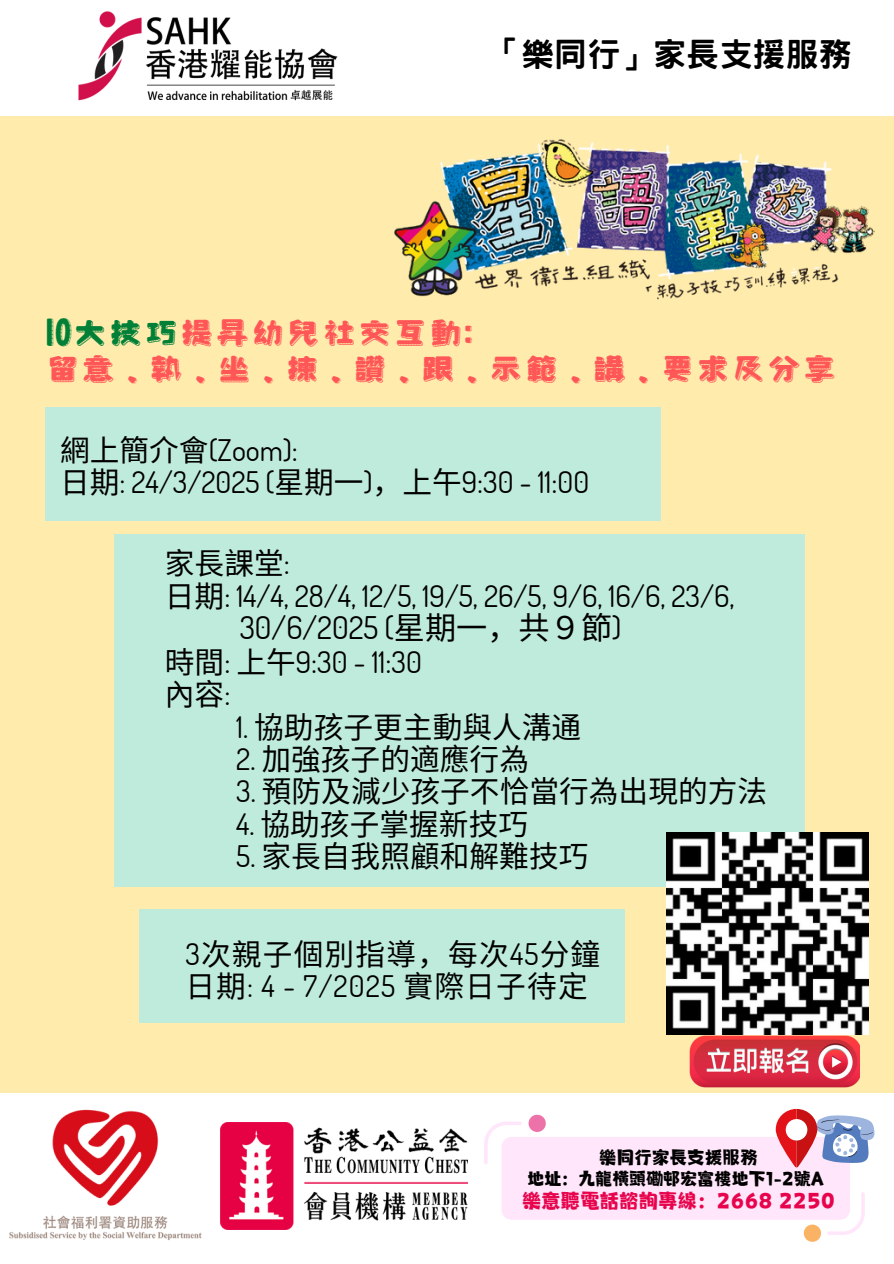
<style>
.page{position:relative;width:894px;height:1264px;background:#fff}
.page>*{position:absolute;margin:0;border:0;box-sizing:border-box;transform-origin:0 0}
.t1{font:33.15px/36.2px "Canva Poster";color:#ff5757}
.t2{font:800 33px "Han Wang Hei";color:#000}
.t3{font:31.2px "Dosis";color:#000}
.t4{font:29.7px/32.4px "Dosis";color:#000}
.t5{font:29.7px "Noto Sans CJ Ksc";color:#000}
.t6{font:29.7px/32.4px "Noto Sans CJ Ksc";letter-spacing:.04em;color:#000}
.t7{font:21.6px "Canva Joyful TC";color:#e7044d}
.t8{font:19.65px "Canva Joyful TC";color:#000}
.t9{font:18.9px "Canva Joyful TC";color:#000}
.s1{color:#008037}
.s2{font-family:"Noto Sans CJ Ksc"}
.s3{font-family:"Dosis"}
</style>
<div class="page">
<svg style="left:484px;top:1108px;width:390px;height:133px"></svg>
<div style="left:785px;top:1119px;width:22px;height:21px;background:#fff;border-radius:50%"></div>
<img style="left:9px;top:1109px;width:193px;height:131px">
<img style="left:220px;top:1122px;width:247px;height:106px">
<img style="left:78px;top:11px;width:260px;height:90px">
<div style="left:0;top:116px;width:893px;height:976px;background:#ffecad"></div>
<div style="left:45px;top:407px;width:615px;height:114px;background:#bfebdd"></div>
<div style="left:114px;top:534px;width:690px;height:352px;background:#bfebdd"></div>
<div style="left:139px;top:909px;width:485px;height:113px;background:#bfebdd"></div>
<img style="left:689px;top:1035px;width:169px;height:52px">
<img style="left:394px;top:139px;width:481px;height:161px">
<img style="left:665px;top:832px;width:203px;height:202px">
<h1 class="t2" style="left:488px;top:37px;width:364px">「樂同行」家長支援服務</h1>
<h2 class="t1" style="left:45px;top:312px;width:793px"><span class="s1">10大技巧</span>提昇幼兒社交互動:<br>留意、執、坐、揀、讚、跟、示範、講、要求及分享</h2>
<h2 class="t4" style="left:60px;top:432px;width:530px"><span class="s2">網上簡介會</span>(Zoom):<br><span class="s2">日期</span>: 24/3/2025 (<span class="s2">星期一</span>)<span class="s2">，上午</span>9:30 - 11:00</h2>
<p class="t4" style="left:165px;top:546px;width:571px"><span class="s2">家長課堂</span>:<br><span class="s2">日期</span>: 14/4, 28/4, 12/5, 19/5, 26/5, 9/6, 16/6, 23/6,</p>
<p class="t3" style="left:240px;top:607px;width:383px">30/6/2025 (<span class="s2">星期一，共９節</span>)</p>
<p class="t4" style="left:165px;top:645px;width:258px"><span class="s2">時間</span>: <span class="s2">上午</span>9:30 - 11:30<span class="s2">內容</span>:</p>
<p class="t5" style="left:236px;top:703px;width:346px"><span class="s3">1.</span> 協助孩子更主動與人溝通</p>
<p class="t5" style="left:236px;top:735px;width:294px"><span class="s3">2.</span> 加強孩子的適應行為</p>
<p class="t5" style="left:236px;top:768px;width:532px"><span class="s3">3.</span> 預防及減少孩子不恰當行為出現的方法</p>
<p class="t5" style="left:236px;top:800px;width:293px"><span class="s3">4.</span> 協助孩子掌握新技巧</p>
<p class="t5" style="left:236px;top:832px;width:353px"><span class="s3">5.</span> 家長自我照顧和解難技巧</p>
<h2 class="t6" style="left:185px;top:936px;width:416px"><span class="s3">3</span>次親子個別指導，每次<span class="s3">45</span>分鐘日期<span class="s3">: 4 - 7/2025</span> 實際日子待定</h2>
<h1 class="t8" style="left:598px;top:1147px;width:160px">樂同行家長支援服務</h1>
<p class="t9" style="left:527px;top:1168px;width:298px">地址：九龍橫頭磡邨宏富樓地下1-2號A</p>
<p class="t7" style="left:521px;top:1189px;width:314px">樂意聽電話諮詢專線：2668 2250</p>
</div>
